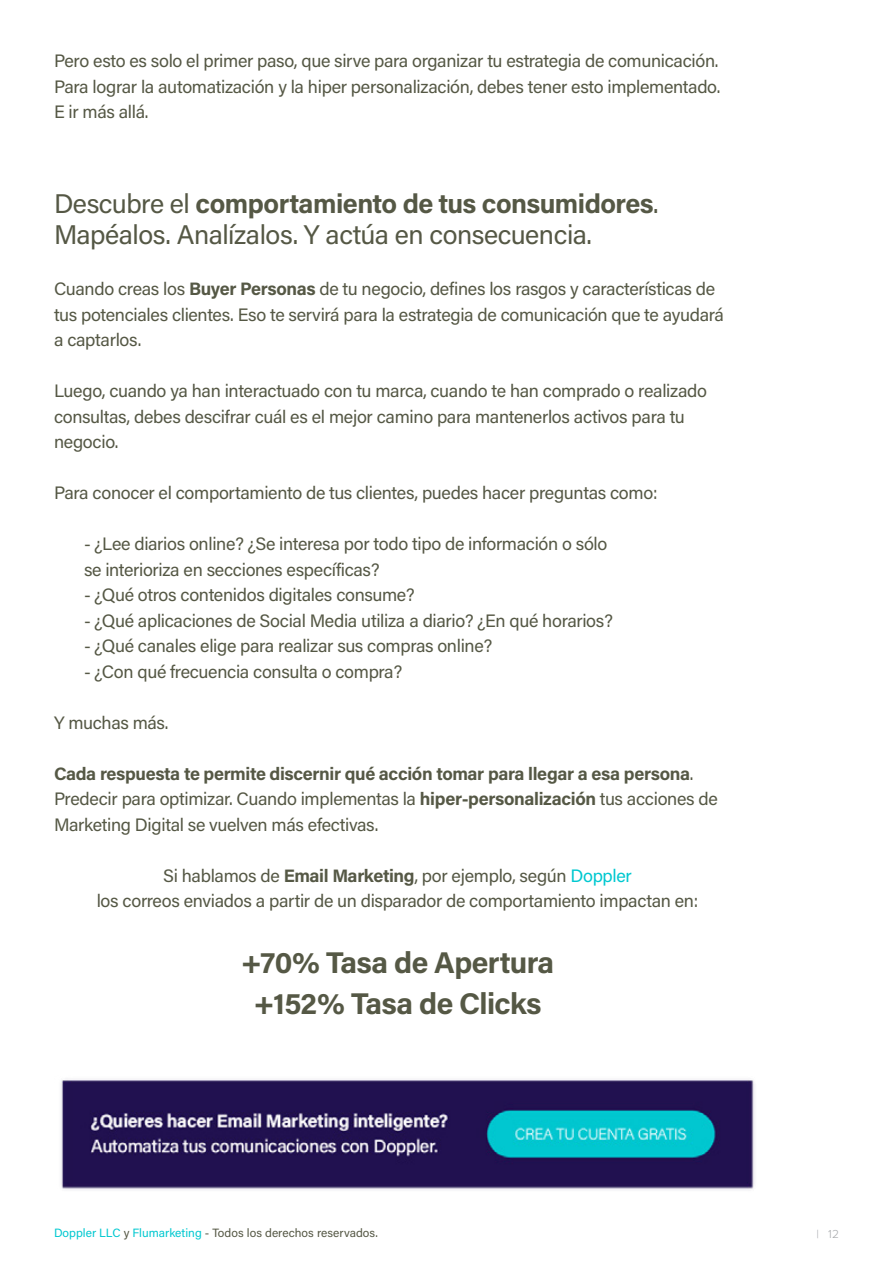
<style>
.page{position:relative;width:893px;height:1263px;background:#fff}
.page>*{position:absolute;margin:0;border:0;box-sizing:border-box;transform-origin:0 0}
.t1{font:30px/40.5px "Acumin Variable Concept";letter-spacing:.03em;color:#555845;text-align:center}
.t2{font:27px/31.5px "Acumin Variable Concept";letter-spacing:.01em;color:#555845}
.t3{font:18px/25.5px "Acumin Variable Concept";color:#555845}
.t4{font:12px "Acumin Variable Concept";letter-spacing:.02em;color:#555845}
.t5{font:300 12px "Proxima Nova";color:#a7a9ac}
.s1{color:#00c8d0}
</style>
<div class="page">
<img style="left:61px;top:1080px;width:694px;height:110px">
<p class="t3" style="left:54px;top:48px;width:667px;text-align:justify">Pero esto es solo el primer paso, que sirve para organizar tu estrategia de comunicación.<br>Para lograr la automatización y la hiper personalización, debes tener esto implementado.<br>E ir más allá.</p>
<h2 class="t2" style="left:54px;top:187px;width:605px">Descubre el comportamiento de tus consumidores.<br>Mapéalos. Analízalos. Y actúa en consecuencia.</h2>
<p class="t3" style="left:54px;top:276px;width:671px">Cuando creas los Buyer Personas de tu negocio, defines los rasgos y características de tus potenciales clientes. Eso te servirá para la estrategia de comunicación que te ayudará a captarlos.</p>
<p class="t3" style="left:54px;top:378px;width:654px">Luego, cuando ya han interactuado con tu marca, cuando te han comprado o realizado consultas, debes descifrar cuál es el mejor camino para mantenerlos activos para tu negocio.</p>
<p class="t3" style="left:54px;top:480px;width:605px">Para conocer el comportamiento de tus clientes, puedes hacer preguntas como:</p>
<p class="t3" style="left:84px;top:531px;width:525px">- ¿Lee diarios online? ¿Se interesa por todo tipo de información o sólo se interioriza en secciones específicas?</p>
<p class="t3" style="left:84px;top:582px;width:332px">- ¿Qué otros contenidos digitales consume?</p>
<p class="t3" style="left:84px;top:607px;width:530px">- ¿Qué aplicaciones de Social Media utiliza a diario? ¿En qué horarios?</p>
<p class="t3" style="left:84px;top:633px;width:409px">- ¿Qué canales elige para realizar sus compras online?</p>
<p class="t3" style="left:84px;top:658px;width:319px">- ¿Con qué frecuencia consulta o compra?</p>
<p class="t3" style="left:54px;top:709px;width:116px">Y muchas más.</p>
<p class="t3" style="left:54px;top:760px;width:665px">Cada respuesta te permite discernir qué acción tomar para llegar a esa persona.<br>Predecir para optimizar. Cuando implementas la hiper-personalización tus acciones de<br>Marketing Digital se vuelven más efectivas.</p>
<p class="t3" style="left:97px;top:862px;width:603px;text-align:center">Si hablamos de Email Marketing, por ejemplo, según <span class="s1">Doppler<br></span>los correos enviados a partir de un disparador de comportamiento impactan en:</p>
<h1 class="t1" style="left:241px;top:941px;width:313px">+70% Tasa de Apertura +152% Tasa de Clicks</h1>
<p class="t4" style="left:54px;top:1225px;width:325px"><span class="s1">Doppler LLC</span> y <span class="s1">Flumarketing</span> - Todos los derechos reservados.</p>
<p class="t5" style="left:816px;top:1228px;width:24px">| 12</p>
</div>
